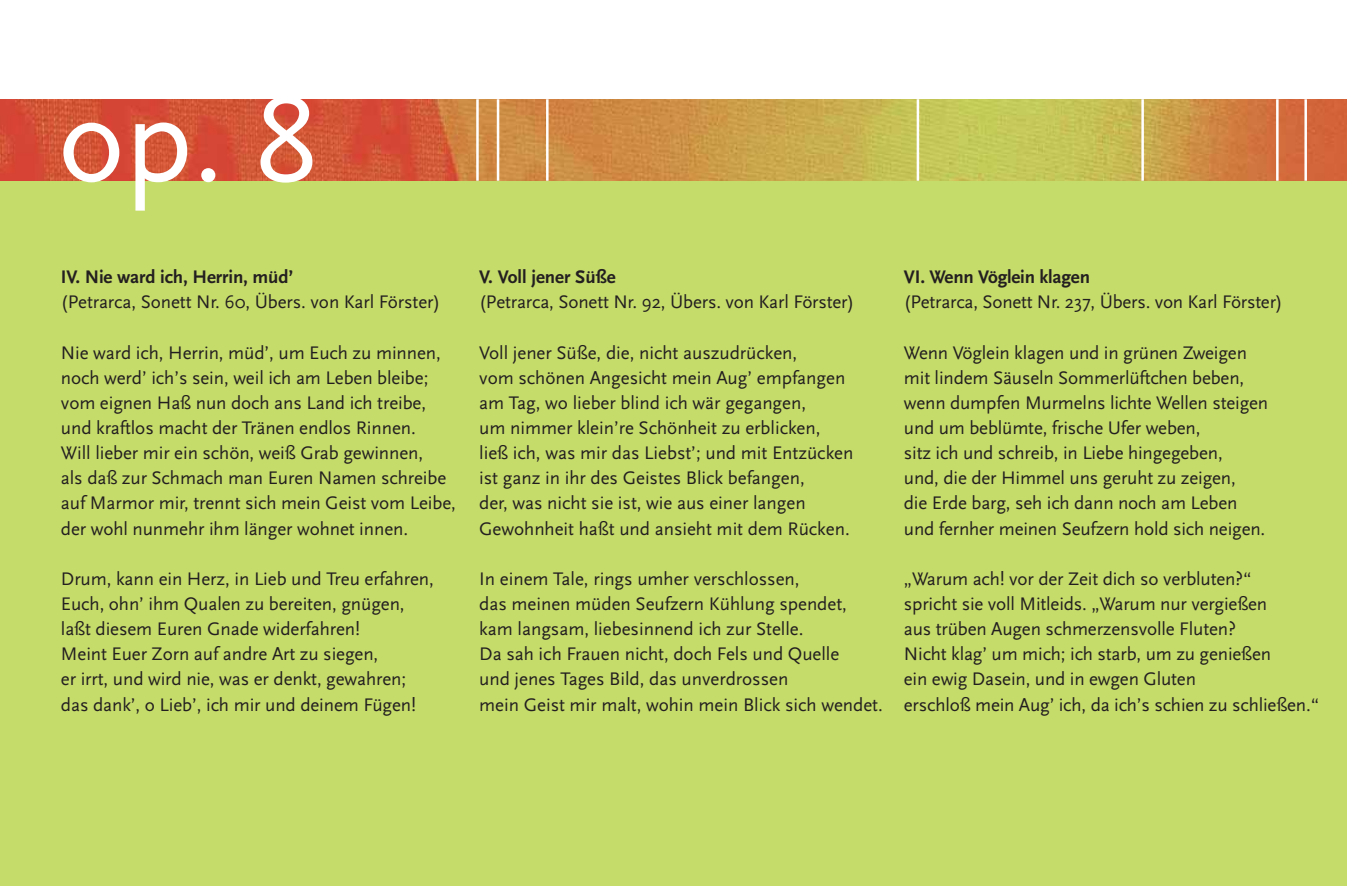
<style>
.page{position:relative;width:1347px;height:886px;background:#fff}
.page>*{position:absolute;margin:0;border:0;box-sizing:border-box;transform-origin:0 0}
.t1{font:125px "Scala Sans";color:#fff}
.t2{font:19px/25.2px "Scala Sans";letter-spacing:-.005em;color:#231f20}
.t3{font:700 19px "Scala Sans";letter-spacing:-.005em;color:#231f20}
</style>
<div class="page">
<div style="left:0;top:99px;width:1346px;height:787px;background:#c5db6a"></div>
<img style="left:0;top:99px;width:1346px;height:82px">
<hr style="left:1304px;top:99px;width:2px;height:82px;background:#fff">
<hr style="left:476px;top:99px;width:3px;height:82px;background:#fff">
<hr style="left:497px;top:99px;width:2px;height:82px;background:#fff">
<hr style="left:1276px;top:99px;width:2px;height:82px;background:#fff">
<hr style="left:1141px;top:99px;width:2px;height:82px;background:#fff">
<hr style="left:546px;top:99px;width:2px;height:82px;background:#fff">
<hr style="left:916px;top:99px;width:3px;height:82px;background:#fff">
<h1 class="t1" style="left:58px;top:84px;width:261px">op. 8</h1>
<p class="t3" style="left:61px;top:270px;width:234px">IV. Nie ward ich, Herrin, müd’</p>
<p class="t2" style="left:61px;top:291px;width:381px">(Petrarca, Sonett Nr. 60, Übers. von Karl Förster)</p>
<p class="t2" style="left:61px;top:341px;width:396px">Nie ward ich, Herrin, müd’, um Euch zu minnen, noch werd’ ich’s sein, weil ich am Leben bleibe; vom eignen Haß nun doch ans Land ich treibe, und kraftlos macht der Tränen endlos Rinnen.<br>Will lieber mir ein schön, weiß Grab gewinnen,<br>als daß zur Schmach man Euren Namen schreibe auf Marmor mir, trennt sich mein Geist vom Leibe, der wohl nunmehr ihm länger wohnet innen.</p>
<p class="t2" style="left:61px;top:567px;width:374px">Drum, kann ein Herz, in Lieb und Treu erfahren, Euch, ohn’ ihm Qualen zu bereiten, gnügen, laßt diesem Euren Gnade widerfahren!<br>Meint Euer Zorn auf andre Art zu siegen,<br>er irrt, und wird nie, was er denkt, gewahren; das dank’, o Lieb’, ich mir und deinem Fügen!</p>
<p class="t3" style="left:479px;top:270px;width:138px">V. Voll jener Süße</p>
<p class="t2" style="left:479px;top:291px;width:377px">(Petrarca, Sonett Nr. 92, Übers. von Karl Förster)</p>
<p class="t2" style="left:479px;top:341px;width:376px">Voll jener Süße, die, nicht auszudrücken,<br>vom schönen Angesicht mein Aug’ empfangen am Tag, wo lieber blind ich wär gegangen,<br>um nimmer klein’re Schönheit zu erblicken, ließ ich, was mir das Liebst’; und mit Entzücken ist ganz in ihr des Geistes Blick befangen,<br>der, was nicht sie ist, wie aus einer langen Gewohnheit haßt und ansieht mit dem Rücken.</p>
<p class="t2" style="left:479px;top:567px;width:405px">In einem Tale, rings umher verschlossen,<br>das meinen müden Seufzern Kühlung spendet, kam langsam, liebesinnend ich zur Stelle.<br>Da sah ich Frauen nicht, doch Fels und Quelle<br>und jenes Tages Bild, das unverdrossen<br>mein Geist mir malt, wohin mein Blick sich wendet.</p>
<p class="t3" style="left:904px;top:270px;width:188px">VI. Wenn Vöglein klagen</p>
<p class="t2" style="left:904px;top:291px;width:380px">(Petrarca, Sonett Nr. 237, Übers. von Karl Förster)</p>
<p class="t2" style="left:904px;top:341px;width:366px">Wenn Vöglein klagen und in grünen Zweigen mit lindem Säuseln Sommerlüftchen beben, wenn dumpfen Murmelns lichte Wellen steigen und um beblümte, frische Ufer weben,<br>sitz ich und schreib, in Liebe hingegeben,<br>und, die der Himmel uns geruht zu zeigen,<br>die Erde barg, seh ich dann noch am Leben und fernher meinen Seufzern hold sich neigen.</p>
<p class="t2" style="left:904px;top:567px;width:416px">„Warum ach! vor der Zeit dich so verbluten?“<br>spricht sie voll Mitleids. „Warum nur vergießen<br>aus trüben Augen schmerzensvolle Fluten?<br>Nicht klag’ um mich; ich starb, um zu genießen<br>ein ewig Dasein, und in ewgen Gluten<br>erschloß mein Aug’ ich, da ich’s schien zu schließen.“</p>
</div>
